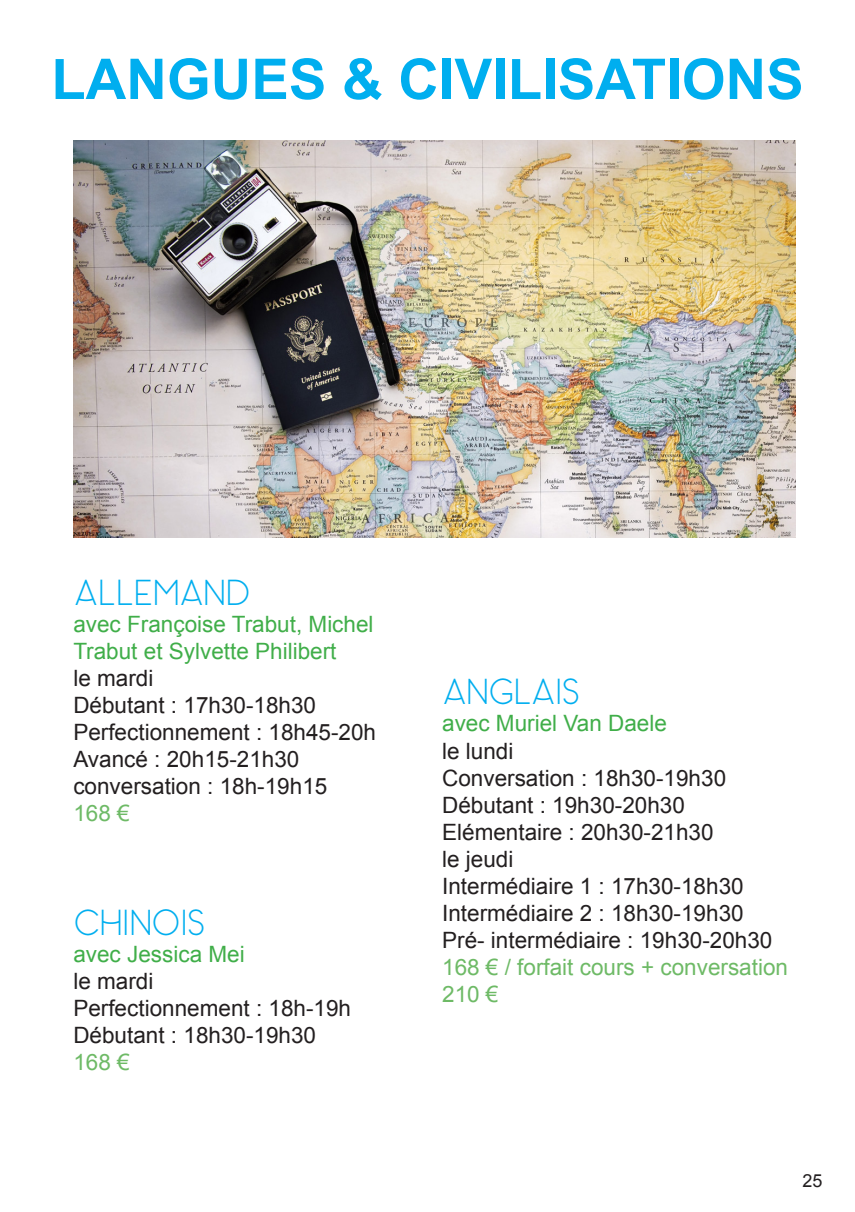
<style>
.page{position:relative;width:855px;height:1212px;background:#fff}
.page>*{position:absolute;margin:0;border:0;box-sizing:border-box;transform-origin:0 0}
.t1{font:700 56.25px "Arial";color:#00aeef}
.t2{font:300 36px "Panama";letter-spacing:-.015em;color:#00aeef}
.t3{font:22.5px "Arial";color:#231f20}
.t4{font:22.5px/27px "Arial";color:#40ae49}
.t5{font:22.5px/27px "Arial";color:#6eba66}
.t6{font:18px "Arial";color:#231f20}
</style>
<div class="page">
<img style="left:73px;top:140px;width:722px;height:397px">
<p class="t1" style="left:51px;top:42px;width:754px">LANGUES &amp; CIVILISATIONS</p>
<p class="t2" style="left:73px;top:571px;width:179px">ALLEMAND</p>
<p class="t4" style="left:73px;top:611px;width:302px">avec Françoise Trabut, Michel<br>Trabut et Sylvette Philibert</p>
<p class="t3" style="left:73px;top:663px;width:82px">le mardi</p>
<p class="t3" style="left:73px;top:690px;width:244px">Débutant : 17h30-18h30</p>
<p class="t3" style="left:73px;top:717px;width:304px">Perfectionnement : 18h45-20h</p>
<p class="t3" style="left:73px;top:744px;width:227px">Avancé : 20h15-21h30</p>
<p class="t3" style="left:73px;top:771px;width:255px">conversation : 18h-19h15</p>
<p class="t5" style="left:73px;top:800px;width:58px">168 €</p>
<p class="t2" style="left:73px;top:900px;width:134px">CHINOIS</p>
<p class="t4" style="left:73px;top:940px;width:173px">avec Jessica Mei</p>
<p class="t3" style="left:73px;top:966px;width:82px">le mardi</p>
<p class="t3" style="left:73px;top:993px;width:279px">Perfectionnement : 18h-19h</p>
<p class="t3" style="left:73px;top:1020px;width:244px">Débutant : 18h30-19h30</p>
<p class="t5" style="left:73px;top:1048px;width:58px">168 €</p>
<p class="t2" style="left:442px;top:670px;width:140px">ANGLAIS</p>
<p class="t4" style="left:442px;top:710px;width:226px">avec Muriel Van Daele</p>
<p class="t3" style="left:442px;top:736px;width:73px">le lundi</p>
<p class="t3" style="left:442px;top:763px;width:285px">Conversation : 18h30-19h30</p>
<p class="t3" style="left:442px;top:790px;width:244px">Débutant : 19h30-20h30</p>
<p class="t3" style="left:442px;top:817px;width:273px">Elémentaire : 20h30-21h30</p>
<p class="t3" style="left:442px;top:844px;width:73px">le jeudi</p>
<p class="t3" style="left:442px;top:871px;width:303px">Intermédiaire 1 : 17h30-18h30</p>
<p class="t3" style="left:442px;top:898px;width:303px">Intermédiaire 2 : 18h30-19h30</p>
<p class="t3" style="left:442px;top:925px;width:332px">Pré- intermédiaire : 19h30-20h30</p>
<p class="t5" style="left:442px;top:953px;width:347px">168 € / forfait cours + conversation<br>210 €</p>
<p class="t6" style="left:802px;top:1169px;width:22px">25</p>
</div>
